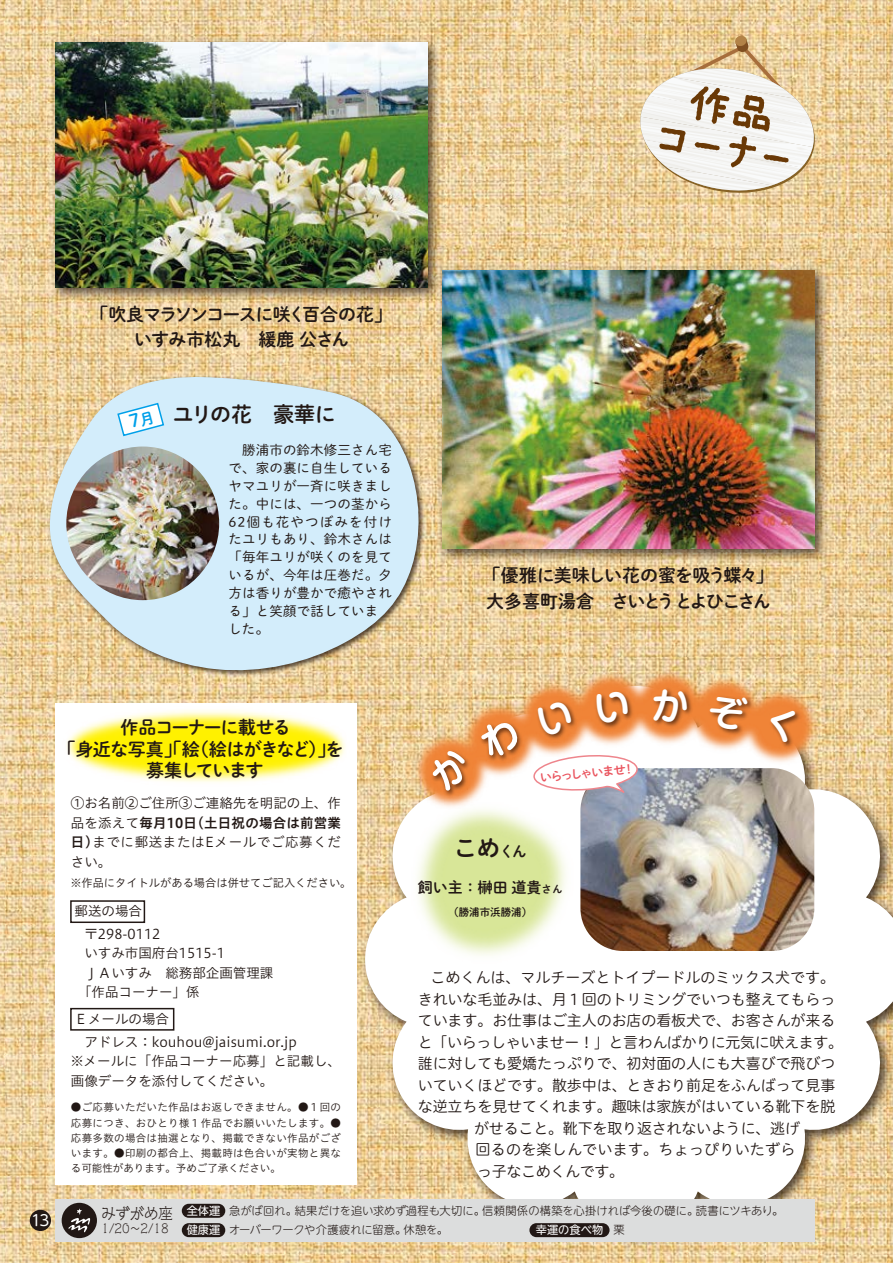
<style>
.page{position:relative;width:893px;height:1263px;background:#fff}
.page>*{position:absolute;margin:0;border:0;box-sizing:border-box;transform-origin:0 0}
.t1{font:24px "P Shuei M Go Std N B";color:#221815}
.t2{font:21px "P Shuei M Go Std N B";letter-spacing:-.02em;color:#221815}
.t3{font:18px/25.5px "P Shuei M Go Std N B";letter-spacing:-.055em;color:#221815}
.t4{font:18px "P Shuei M Go Std N B";letter-spacing:-.075em;color:#221815}
.t5{font:15px "Hiragino UD Sans R Std N W3";letter-spacing:-.005em;color:#221815}
.t6{font:15px "Hiragino UD Sans R Std N W3";letter-spacing:-.025em;color:#221815}
.t7{font:15px "Hiragino UD Sans R Std N W3";letter-spacing:.015em;color:#221815}
.t8{font:15px "P Shuei M Go Std N B";color:#221815}
.t9{font:300 15px "Cinema Letter Std";color:#221815;scale:.95 1}
.t10{font:15px "UD Shin M Go Pro";color:#fff}
.t11{font:13.5px/22.5px "Hiragino UD Sans Std N W3";color:#221815}
.t12{font:13.5px/18px "P Shuei M Go Std N L";letter-spacing:.01em;color:#221815}
.t13{font:13.5px "Hiragino UD Sans Std N W6";letter-spacing:.015em;color:#221815}
.t14{font:13.5px "Hiragino UD Sans Std N W3";letter-spacing:.045em;color:#221815}
.t15{font:300 12px "Cinema Letter Std";color:#221815;scale:.9 1}
.t16{font:12px "P Shuei M Go Std N B";color:#ea545e}
.t17{font:300 11.25px "UD Shin M Go Pro";color:#221815}
.t18{font:11.25px "Hiragino UD Sans Std N W3";color:#221815}
.t19{font:300 11.25px "UD Shin M Go Pro";letter-spacing:.02em;color:#221815}
.t20{font:11.25px "UD Shin M Go Pro";color:#fff}
.t21{font:300 11.25px "UD Shin M Go Pro";letter-spacing:-.04em;color:#221815}
.t22{font:10.5px/15px "Hiragino UD Sans Std N W3";letter-spacing:.03em;color:#221815;text-align:justify}
.t23{font:10.5px "P Shuei M Go Std N B";color:#221815}
.s1{font-family:"Hiragino UD Sans Std N W3"}
.s2{font-size:15px}
.s3{font-size:10.5px}
</style>
<div class="page">
<img style="left:0;top:0;width:893px;height:1263px">
<img style="left:358px;top:677px;width:535px;height:573px">
<svg style="left:365px;top:686px;width:528px;height:547px"></svg>
<img style="left:367px;top:622px;width:497px;height:233px">
<img style="left:415px;top:658px;width:439px;height:187px">
<img style="left:372px;top:763px;width:240px;height:237px">
<div style="left:55px;top:703px;width:302px;height:481px;background:#fff"></div>
<img style="left:20px;top:663px;width:372px;height:165px">
<div style="left:70px;top:900px;width:75px;height:23px;border:2px solid #221815"></div>
<div style="left:70px;top:1008px;width:104px;height:23px;border:2px solid #221815"></div>
<svg style="left:635px;top:35px;width:185px;height:164px"></svg>
<img style="left:45px;top:372px;width:382px;height:307px">
<svg style="left:47px;top:376px;width:384px;height:298px;fill:#d3edfb"></svg>
<img style="left:434px;top:262px;width:397px;height:304px">
<img style="left:442px;top:271px;width:372px;height:277px">
<img style="left:47px;top:34px;width:398px;height:271px">
<img style="left:55px;top:43px;width:372px;height:244px">
<img style="left:66px;top:446px;width:153px;height:154px;border-radius:77px">
<img style="left:580px;top:768px;width:234px;height:183px">
<div style="left:30px;top:1210px;width:21px;height:21px;background:#221815;border-radius:50%"></div>
<div style="left:55px;top:1199px;width:759px;height:43px;background:#dcdddd"></div>
<div style="left:182px;top:1204px;width:43px;height:14px;background:#221815;border-radius:7px"></div>
<div style="left:182px;top:1223px;width:43px;height:14px;background:#221815;border-radius:7px"></div>
<div style="left:529px;top:1223px;width:81px;height:14px;background:#221815;border-radius:7px"></div>
<div style="left:62px;top:1203px;width:35px;height:35px;background:#221815;border-radius:50%"></div>
<svg style="left:68px;top:1209px;width:23px;height:23px"></svg>
<svg style="left:766px;top:706px;width:30px;height:37px"></svg>
<svg style="left:707px;top:691px;width:41px;height:40px"></svg>
<svg style="left:653px;top:688px;width:35px;height:34px"></svg>
<svg style="left:596px;top:691px;width:33px;height:33px"></svg>
<svg style="left:536px;top:699px;width:38px;height:37px"></svg>
<svg style="left:427px;top:715px;width:95px;height:77px"></svg>
<svg style="left:116px;top:402px;width:49px;height:35px"></svg>
<svg style="left:533px;top:754px;width:106px;height:40px"></svg>
<p class="t3" style="left:91px;top:301px;width:303px;text-align:center">「吹良マラソンコースに咲く百合の花「いすみ市松丸　緩鹿公さん</p>
<h2 class="t2" style="left:173px;top:398px;width:164px">ユリの花　豪華に</h2>
<p class="t12" style="left:228px;top:440px;width:165px">　勝浦市の鈴木修三さん宅で、家の裏に自生しているヤマユリが一斉に咲きました。中には、一つの茎から<br>62個も花やつぼみを付けたユリもあり、鈴木さんは「毎年ユリが咲くのを見ているが、今年は圧巻だ。夕方は香りが豊かで癒やされる」と笑顔で話していました。</p>
<p class="t3" style="left:483px;top:562px;width:292px">「優雅に美味しい花の蜜を吸う蝶々「大多喜町湯倉　さいとうとよひこさん</p>
<p class="t10" style="left:31px;top:1208px;width:20px">13</p>
<p class="t4" style="left:121px;top:714px;width:172px">作品コーナーに載せる</p>
<p class="t3" style="left:146px;top:737px;width:191px;line-height:21.6px;text-indent:-88px">「身近な写真」「（絵絵はがきなど）」募集しています</p>
<p class="t3" style="left:326px;top:735px;width:19px">を</p>
<p class="t11" style="left:71px;top:791px;width:271px">①お名前②ご住所③ご連絡先を明記の上、作</p>
<p class="t13" style="left:71px;top:812px;width:272px"><span class="s1">品を添えて</span>毎月10 （日土日祝の場合は前営業</p>
<p class="t14" style="left:92px;top:832px;width:250px">までに郵送またはEメールでご応募くだ</p>
<p class="t13" style="left:71px;top:832px;width:29px">日）</p>
<p class="t11" style="left:71px;top:850px;width:42px">さい。</p>
<p class="t18" style="left:71px;top:874px;width:282px">※作品にタイトルがある場合は併せてご記入ください。</p>
<p class="t11" style="left:84px;top:899px;width:78px;text-indent:-10px">郵送の場合〒298-0112</p>
<p class="t11" style="left:71px;top:941px;width:156px">　いすみ市国府台1515-1</p>
<p class="t11" style="left:71px;top:961px;width:204px">　ＪＡいすみ　総務部企画管理課</p>
<p class="t11" style="left:78px;top:980px;width:123px">「作品コーナー」係</p>
<p class="t11" style="left:71px;top:1007px;width:227px">Ｅメールの場合<br>　アドレス：kouhou@jaisumi.or j p.</p>
<p class="t11" style="left:71px;top:1051px;width:272px;line-height:19.5px">※メールに「作品コーナー応募」と記載し、画像データを添付してください。</p>
<p class="t22" style="left:71px;top:1099px;width:272px">●ご応募いただいた作品はお返しできません。●１回の応募につき、おひとり様１作品でお願いいたします。●応募多数の場合は抽選となり、掲載できない作品がございます。●印刷の都合上、掲載時は色合いが実物と異なる可能性があります。予めご了承ください。</p>
<p class="t16" style="left:539px;top:768px;width:87px;rotate:-5deg">いらっしゃいませ</p>
<h1 class="t1" style="left:453px;top:830px;width:75px">こめ<span class="s2">くん</span></h1>
<p class="t8" style="left:418px;top:876px;width:146px">飼い主：榊田道貴<span class="s3">さん</span></p>
<p class="t23" style="left:448px;top:904px;width:85px">（勝浦市浜勝浦(</p>
<p class="t5" style="left:431px;top:966px;width:406px">こめくんは、マルチーズとトイプードルのミックス犬です。</p>
<p class="t5" style="left:418px;top:988px;width:419px">きれいな毛並みは、月１回のトリミングでいつも整えてもらっ</p>
<p class="t5" style="left:418px;top:1009px;width:419px">ています。お仕事はご主人のお店の看板犬で、お客さんが来る</p>
<p class="t6" style="left:418px;top:1031px;width:427px">と「いらっしゃいませー！」と言わんばかりに元気に吠えます。</p>
<p class="t5" style="left:418px;top:1052px;width:419px">誰に対しても愛嬌たっぷりで、初対面の人にも大喜びで飛びつ</p>
<p class="t5" style="left:418px;top:1074px;width:419px">いていくほどです。散歩中は、ときおり前足をふんばって見事</p>
<p class="t5" style="left:418px;top:1095px;width:419px">な逆立ちを見せてくれます。趣味は家族がはいている靴下を脱</p>
<p class="t5" style="left:474px;top:1117px;width:327px">がせること。靴下を取り返されないように、逃げ</p>
<p class="t7" style="left:476px;top:1138px;width:321px">回るのを楽しんでいます。ちょっぴりいたずら</p>
<p class="t6" style="left:477px;top:1159px;width:148px">っ子なこめくんです。</p>
<p class="t9" style="left:101px;top:1202px;width:76px">みずがめ座</p>
<p class="t15" style="left:101px;top:1220px;width:76px">1/20~2/18</p>
<p class="t20" style="left:187px;top:1201px;width:35px">全体運</p>
<p class="t20" style="left:187px;top:1221px;width:35px">健康運</p>
<p class="t17" style="left:295px;top:1201px;width:192px">結果だけを追い求めず過程も大切に。</p>
<p class="t17" style="left:229px;top:1201px;width:69px">急がば回れ。</p>
<p class="t19" style="left:482px;top:1201px;width:218px">信頼関係の構築を心掛ければ今後の礎に。</p>
<p class="t21" style="left:696px;top:1201px;width:89px">読書にツキあり。</p>
<p class="t17" style="left:229px;top:1221px;width:179px">オーバーワークや介護疲れに留意。</p>
<p class="t17" style="left:403px;top:1221px;width:46px">休憩を。</p>
<p class="t20" style="left:536px;top:1221px;width:69px">幸運の食べ物</p>
<p class="t17" style="left:614px;top:1221px;width:13px">栗</p>
</div>
